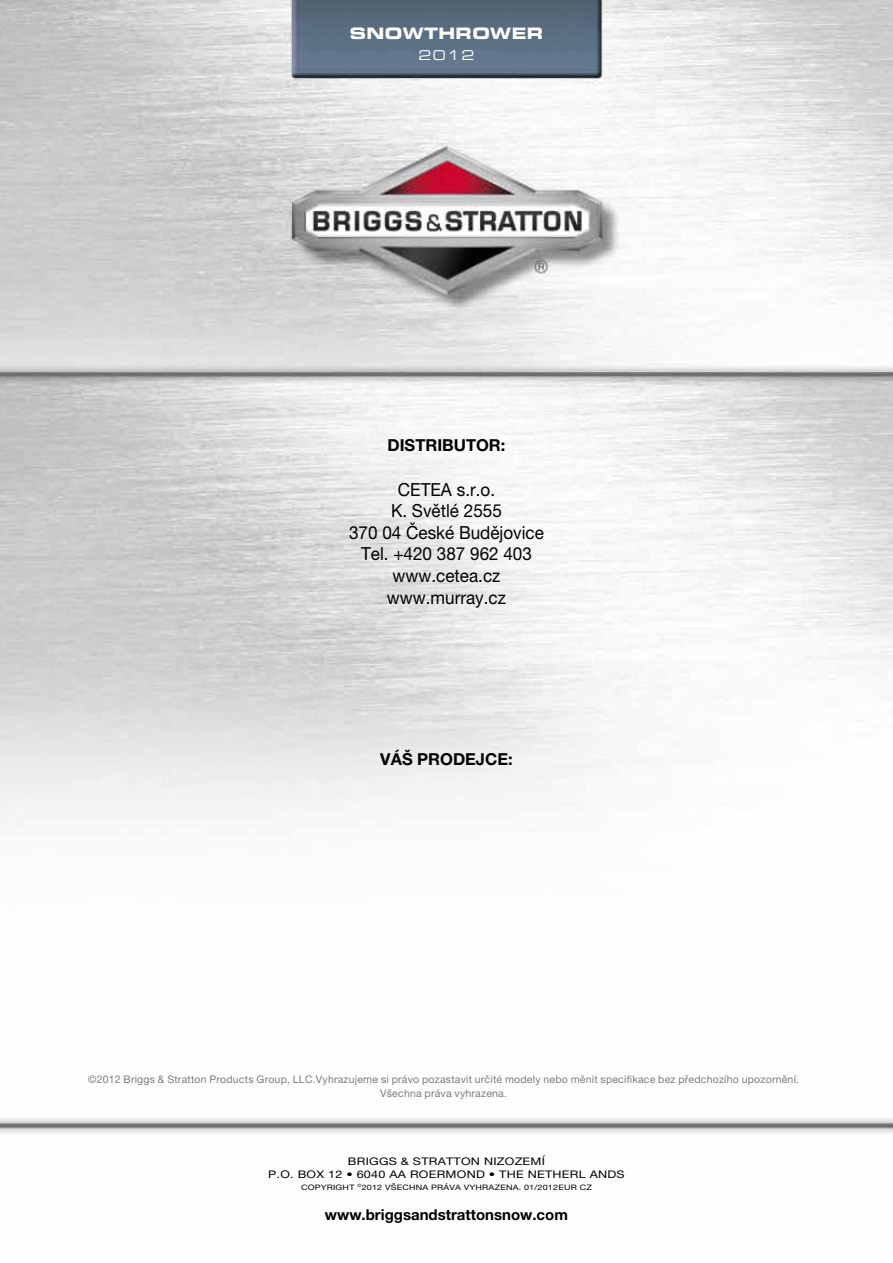
<style>
.page{position:relative;width:893px;height:1263px;background:#fff}
.page>*{position:absolute;margin:0;border:0;box-sizing:border-box;transform-origin:0 0}
.t1{font:18px/21.6px "Helvetica Neue LT Pro";color:#000;text-align:center;scale:.95 1}
.t2{font:700 16.5px "Helvetica Neue LT Pro";color:#000}
.t3{font:15.75px "Eurostile LT Std Bold Ex 2";letter-spacing:.025em;color:#fff}
.t4{font:700 15px "Helvetica Neue LT Pro";color:#000}
.t5{font:13.5px "Eurostile LT Std Ex 2";color:#fff}
.t6{font:10.5px/13.5px "Helvetica Neue LT Pro";letter-spacing:.02em;color:#7b7c7e;text-align:center}
.t7{font:10.5px/12.1px "Helvetica Neue LT Pro";letter-spacing:.02em;color:#000;text-align:center;scale:1.2 1}
.t8{font:7.5px "Helvetica Neue LT Pro";letter-spacing:.02em;color:#000;scale:1.2 1}
</style>
<div class="page">
<img style="left:0;top:0;width:893px;height:1133px">
<h3 class="t3" style="left:350px;top:23px;width:195px">SNOWTHROWER</h3>
<p class="t5" style="left:419px;top:46px;width:57px">2012</p>
<h2 class="t2" style="left:387px;top:434px;width:119px">DISTRIBUTOR:</h2>
<h1 class="t1" style="left:349px;top:478px;width:207px">CETEA s.r.o.<br>K. Světlé 2555<br>370 04 České Budějovice<br>Tel. +420 387 962 403 www.cetea.cz www.murray.cz</h1>
<h2 class="t2" style="left:380px;top:749px;width:134px">VÁŠ PRODEJCE:</h2>
<p class="t6" style="left:88px;top:1073px;width:712px">©2012 Briggs &amp; Stratton Products Group, LLC.Vyhrazujeme si právo pozastavit určité modely nebo měnit specifikace bez předchozího upozornění.<br>Všechna práva vyhrazena.</p>
<p class="t7" style="left:268px;top:1155px;width:299px">BRIGGS &amp; STRATTON Nizozem í<br>P.O. BOX 12 • 6040 AA ROERMOND • THE NETHERL ANDS</p>
<p class="t8" style="left:301px;top:1182px;width:12px">Copyri</p>
<p class="t8" style="left:336px;top:1182px;width:53px">ght <sup>©</sup>2012 Všechna</p>
<p class="t8" style="left:431px;top:1182px;width:34px">práva vyhrazena</p>
<p class="t8" style="left:519px;top:1182px;width:63px">. 01/2012EUR CZ</p>
<h3 class="t4" style="left:325px;top:1205px;width:244px">www.briggsandstrattonsnow.com</h3>
</div>
